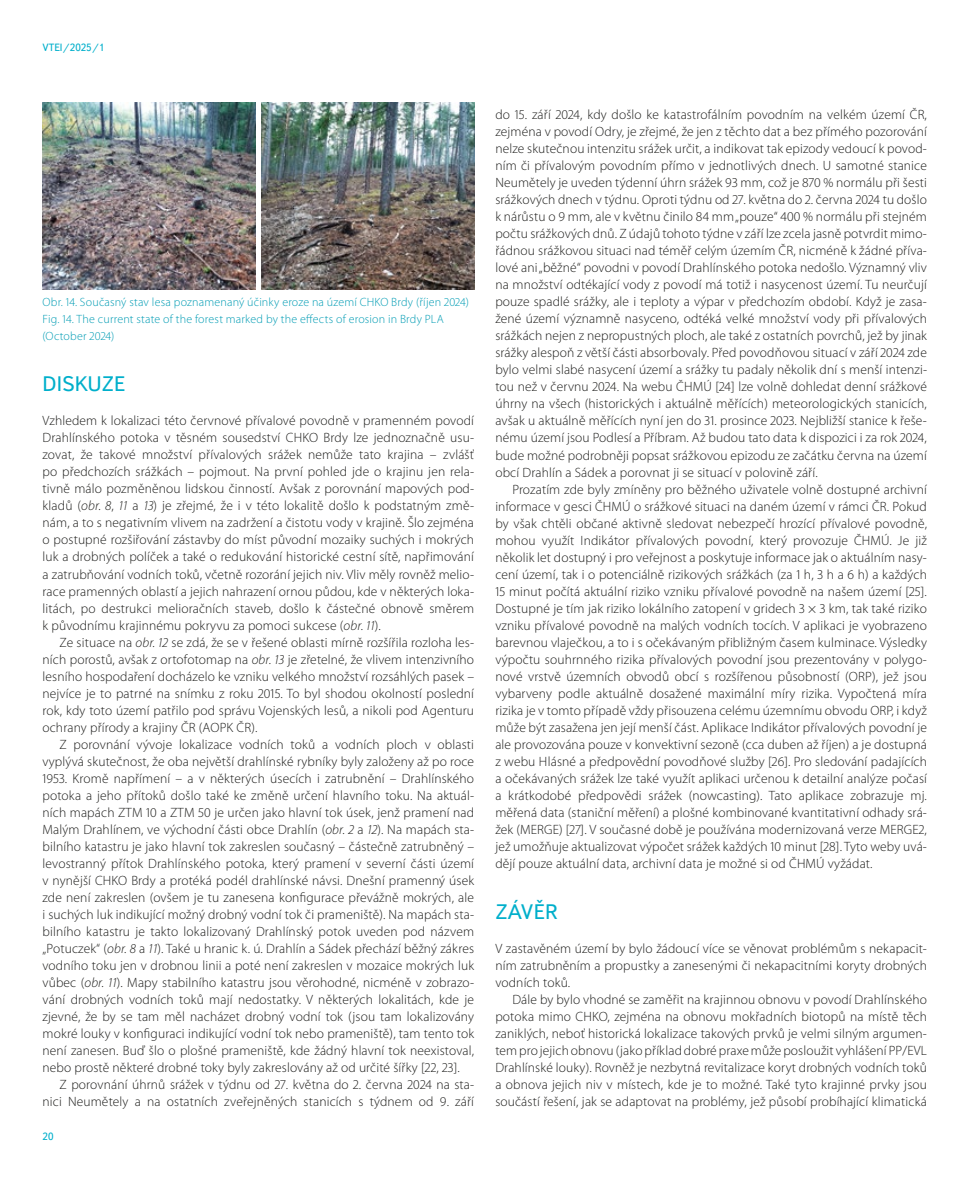
<style>
.page{position:relative;width:978px;height:1191px;background:#fff}
.page>*{position:absolute;margin:0;border:0;box-sizing:border-box;transform-origin:0 0}
.t1{font:21px "Textbook New";letter-spacing:.01em;color:#00afcb}
.t2{font:300 13.5px/17px "Myriad Pro";letter-spacing:.01em;color:#1d1d1b;text-align:justify}
.t3{font:300 12px/17px "Myriad Pro";letter-spacing:.015em;color:#009cb4}
.t4{font:10.5px "Textbook New";color:#00afcb}
.s1{font-style:italic}
</style>
<div class="page">
<img style="left:43px;top:102px;width:212px;height:187px">
<img style="left:261px;top:102px;width:213px;height:187px">
<p class="t4" style="left:43px;top:41px;width:63px">VTEI/2025/1</p>
<p class="t3" style="left:43px;top:294px;width:428px">Obr. 14. Současný stav lesa poznamenaný účinky eroze na území CHKO Brdy (říjen 2024)<br>Fig. 14. The current state of the forest marked by the effects of erosion in Brdy PLA (October 2024)</p>
<h1 class="t1" style="left:43px;top:371px;width:84px">DISKUZE</h1>
<p class="t2" style="left:43px;top:412px;width:433px">Vzhledem k lokalizaci této červnové přívalové povodně v pramenném povodí Drahlínského potoka v těsném sousedství CHKO Brdy lze jednoznačně usu&shy;zovat, že takové množství přívalových srážek nemůže tato krajina – zvlášť po předchozích srážkách – pojmout. Na první pohled jde o krajinu jen rela&shy;tivně málo pozměněnou lidskou činností. Avšak z porovnání mapových pod&shy;kladů (<span class="s1">obr. 8</span>, <span class="s1">11</span> a <span class="s1">13</span>) je zřejmé, že i v této lokalitě došlo k podstatným změ&shy;nám, a to s negativním vlivem na zadržení a čistotu vody v krajině. Šlo zejména o postupné rozšiřování zástavby do míst původní mozaiky suchých i mokrých luk a drobných políček a také o redukování historické cestní sítě, napřimování a zatrubňování vodních toků, včetně rozorání jejich niv. Vliv měly rovněž melio&shy;race pramenných oblastí a jejich nahrazení ornou půdou, kde v některých loka&shy;litách, po destrukci melioračních staveb, došlo k částečné obnově směrem k původnímu krajinnému pokryvu za pomoci sukcese (<span class="s1">obr. 11</span>).</p>
<p class="t2" style="left:43px;top:633px;width:433px;text-indent:17px">Ze situace na <span class="s1">obr. 12</span> se zdá, že se v řešené oblasti mírně rozšířila rozloha les&shy;ních porostů, avšak z ortofotomap na <span class="s1">obr. 13</span> je zřetelné, že vlivem intenzivního lesního hospodaření docházelo ke vzniku velkého množství rozsáhlých pasek – nejvíce je to patrné na snímku z roku 2015. To byl shodou okolností poslední rok, kdy toto území patřilo pod správu Vojenských lesů, a nikoli pod Agenturu ochrany přírody a krajiny ČR (AOPK ČR).</p>
<p class="t2" style="left:43px;top:735px;width:433px;text-indent:17px">Z porovnání vývoje lokalizace vodních toků a vodních ploch v oblasti vyplývá skutečnost, že oba největší drahlínské rybníky byly založeny až po roce 1953. Kromě napřímení – a v některých úsecích i zatrubnění – Drahlínského potoka a jeho přítoků došlo také ke změně určení hlavního toku. Na aktuál&shy;ních mapách ZTM 10 a ZTM 50 je určen jako hlavní tok úsek, jenž pramení nad Malým Drahlínem, ve východní části obce Drahlín (<span class="s1">obr. 2</span> a <span class="s1">12</span>). Na mapách sta&shy;bilního katastru je jako hlavní tok zakreslen současný – částečně zatrubněný – levostranný přítok Drahlínského potoka, který pramení v severní části území v nynější CHKO Brdy a protéká podél drahlínské návsi. Dnešní pramenný úsek zde není zakreslen (ovšem je tu zanesena konfigurace převážně mokrých, ale i suchých luk indikující možný drobný vodní tok či prameniště). Na mapách sta&shy;bilního katastru je takto lokalizovaný Drahlínský potok uveden pod názvem „Potuczek“ (<span class="s1">obr. 8</span> a <span class="s1">11</span>). Také u hranic k. ú. Drahlín a Sádek přechází běžný zákres vodního toku jen v drobnou linii a poté není zakreslen v mozaice mokrých luk vůbec (<span class="s1">obr. 11</span>). Mapy stabilního katastru jsou věrohodné, nicméně v zobrazo&shy;vání drobných vodních toků mají nedostatky. V některých lokalitách, kde je zjevné, že by se tam měl nacházet drobný vodní tok (jsou tam lokalizovány mokré louky v konfiguraci indikující vodní tok nebo prameniště), tam tento tok není zanesen. Buď šlo o plošné prameniště, kde žádný hlavní tok neexistoval, nebo prostě některé drobné toky byly zakreslovány až od určité šířky [22, 23].</p>
<p class="t2" style="left:43px;top:1075px;width:433px;text-align:right">Z porovnání úhrnů srážek v týdnu od 27. května do 2. června 2024 na sta&shy;nici Neumětely a na ostatních zveřejněných stanicích s týdnem od 9. září</p>
<p class="t4" style="left:43px;top:1130px;width:12px">20</p>
<p class="t2" style="left:495px;top:106px;width:433px">do 15. září 2024, kdy došlo ke katastrofálním povodním na velkém území ČR, zejména v povodí Odry, je zřejmé, že jen z těchto dat a bez přímého pozorování nelze skutečnou intenzitu srážek určit, a indikovat tak epizody vedoucí k povod&shy;ním či přívalovým povodním přímo v jednotlivých dnech. U samotné stanice Neumětely je uveden týdenní úhrn srážek 93 mm, což je 870 % normálu při šesti srážkových dnech v týdnu. Oproti týdnu od 27. května do 2. června 2024 tu došlo k nárůstu o 9 mm, ale v květnu činilo 84 mm „pouze“ 400 % normálu při stejném počtu srážkových dnů. Z údajů tohoto týdne v září lze zcela jasně potvrdit mimo&shy;řádnou srážkovou situaci nad téměř celým územím ČR, nicméně k žádné příva&shy;lové ani „běžné“ povodni v povodí Drahlínského potoka nedošlo. Významný vliv na množství odtékající vody z povodí má totiž i nasycenost území. Tu neurčují pouze spadlé srážky, ale i teploty a výpar v předchozím období. Když je zasa&shy;žené území významně nasyceno, odtéká velké množství vody při přívalových srážkách nejen z nepropustných ploch, ale také z ostatních povrchů, jež by jinak srážky alespoň z větší části absorbovaly. Před povodňovou situací v září 2024 zde bylo velmi slabé nasycení území a srážky tu padaly několik dní s menší intenzi&shy;tou než v červnu 2024. Na webu ČHMÚ [24] lze volně dohledat denní srážkové úhrny na všech (historických i aktuálně měřících) meteorologických stanicích, avšak u aktuálně měřících nyní jen do 31. prosince 2023. Nejbližší stanice k řeše&shy;nému území jsou Podlesí a Příbram. Až budou tato data k dispozici i za rok 2024, bude možné podrobněji popsat srážkovou epizodu ze začátku června na území obcí Drahlín a Sádek a porovnat ji se situací v polovině září.</p>
<p class="t2" style="left:495px;top:480px;width:433px;text-indent:17px">Prozatím zde byly zmíněny pro běžného uživatele volně dostupné archivní informace v gesci ČHMÚ o srážkové situaci na daném území v rámci ČR. Pokud by však chtěli občané aktivně sledovat nebezpečí hrozící přívalové povodně, mohou využít Indikátor přívalových povodní, který provozuje ČHMÚ. Je již několik let dostupný i pro veřejnost a poskytuje informace jak o aktuálním nasy&shy;cení území, tak i o potenciálně rizikových srážkách (za 1 h, 3 h a 6 h) a každých 15 minut počítá aktuální riziko vzniku přívalové povodně na našem území [25].<br>Dostupné je tím jak riziko lokálního zatopení v gridech 3 × 3 km, tak také riziko vzniku přívalové povodně na malých vodních tocích. V aplikaci je vyobrazeno barevnou vlaječkou, a to i s očekávaným přibližným časem kulminace. Výsledky výpočtu souhrnného rizika přívalových povodní jsou prezentovány v polygo&shy;nové vrstvě územních obvodů obcí s rozšířenou působností (ORP), jež jsou vybarveny podle aktuálně dosažené maximální míry rizika. Vypočtená míra rizika je v tomto případě vždy přisouzena celému územnímu obvodu ORP, i když může být zasažena jen její menší část. Aplikace Indikátor přívalových povodní je ale provozována pouze v konvektivní sezoně (cca duben až říjen) a je dostupná z webu Hlásné a předpovědní povodňové služby [26]. Pro sledování padajících a očekávaných srážek lze také využít aplikaci určenou k detailní analýze počasí a krátkodobé předpovědi srážek (nowcasting). Tato aplikace zobrazuje mj. měřená data (staniční měření) a plošné kombinované kvantitativní odhady srá&shy;žek (MERGE) [27]. V současné době je používána modernizovaná verze MERGE2, jež umožňuje aktualizovat výpočet srážek každých 10 minut [28]. Tyto weby uvá&shy;dějí pouze aktuální data, archivní data je možné si od ČHMÚ vyžádat.</p>
<h1 class="t1" style="left:495px;top:898px;width:64px">ZÁVĚR</h1>
<p class="t2" style="left:495px;top:939px;width:433px">V zastavěném území by bylo žádoucí více se věnovat problémům s nekapacit&shy;ním zatrubněním a propustky a zanesenými či nekapacitními koryty drobných vodních toků.</p>
<p class="t2" style="left:495px;top:990px;width:433px;text-indent:17px">Dále by bylo vhodné se zaměřit na krajinnou obnovu v povodí Drahlínského potoka mimo CHKO, zejména na obnovu mokřadních biotopů na místě těch zaniklých, neboť historická lokalizace takových prvků je velmi silným argumen&shy;tem pro jejich obnovu (jako příklad dobré praxe může posloužit vyhlášení PP/EVL Drahlínské louky). Rovněž je nezbytná revitalizace koryt drobných vodních toků a obnova jejich niv v místech, kde je to možné. Také tyto krajinné prvky jsou součástí řešení, jak se adaptovat na problémy, jež působí probíhající klimatická</p>
</div>
